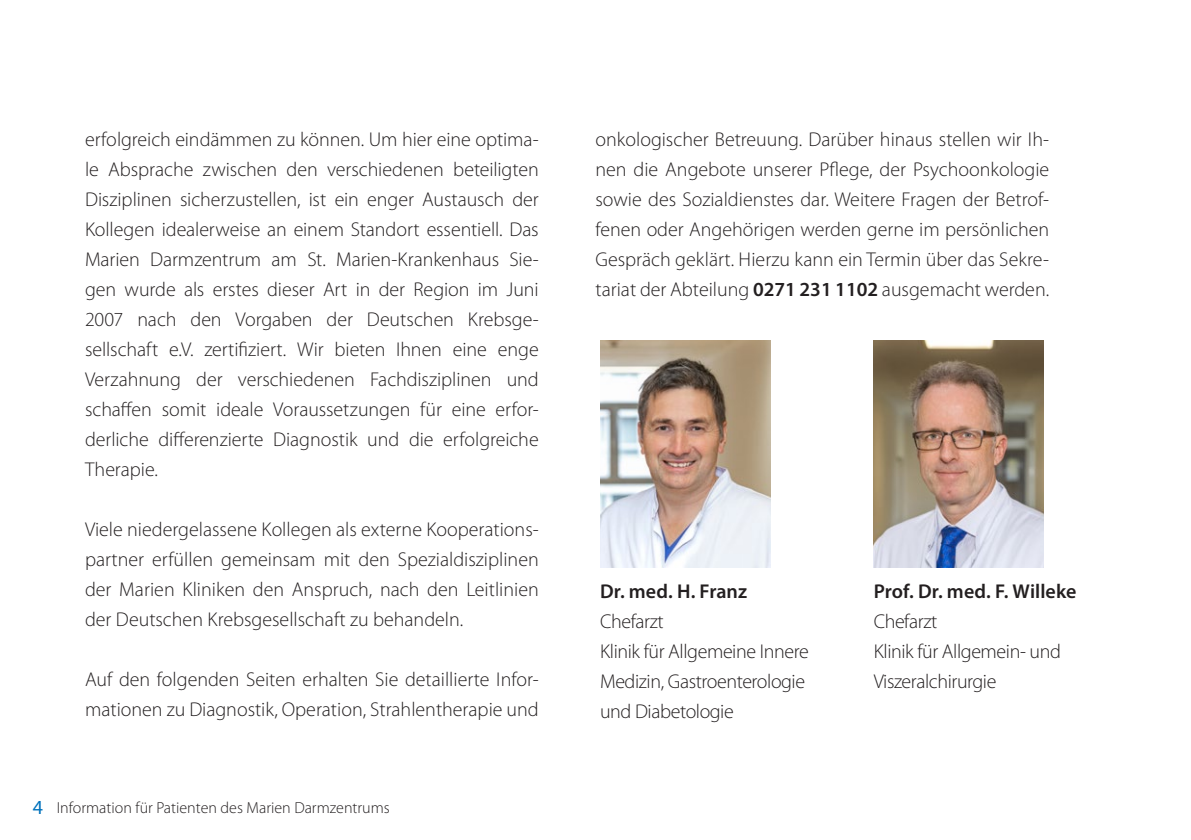
<style>
.page{position:relative;width:1191px;height:840px;background:#fff}
.page>*{position:absolute;margin:0;border:0;box-sizing:border-box;transform-origin:0 0}
.t1{font:300 20px/30px "Myriad Pro";color:#231f20;text-align:justify}
.t2{font:300 20px/30px "Myriad Pro";letter-spacing:-.02em;color:#231f20}
.t3{font:600 20px "Myriad Pro";letter-spacing:.005em;color:#231f20}
.t4{font:300 16px "Myriad Pro";color:#231f20}
.s1{font-weight:400;font-size:20px;color:#0072bc}
.s2{font-weight:600}
</style>
<div class="page">
<img style="left:600px;top:340px;width:170px;height:227px">
<img style="left:873px;top:340px;width:170px;height:227px">
<p class="t1" style="left:85px;top:124px;width:455px">erfolgreich eindämmen zu können. Um hier eine optima&shy;le Absprache zwischen den verschiedenen beteiligten Disziplinen sicherzustellen, ist ein enger Austausch der Kollegen idealerweise an einem Standort essentiell. Das Marien Darmzentrum am St. Marien-Krankenhaus Sie&shy;gen wurde als erstes dieser Art in der Region im Juni 2007 nach den Vorgaben der Deutschen Krebsge&shy;sellschaft e.V. zertifiziert. Wir bieten Ihnen eine enge Verzahnung der verschiedenen Fachdisziplinen und schaffen somit ideale Voraussetzungen für eine erfor&shy;derliche differenzierte Diagnostik und die erfolgreiche Therapie.</p>
<p class="t1" style="left:85px;top:514px;width:455px">Viele niedergelassene Kollegen als externe Kooperations&shy;partner erfüllen gemeinsam mit den Spezialdisziplinen der Marien Kliniken den Anspruch, nach den Leitlinien der Deutschen Krebsgesellschaft zu behandeln.</p>
<p class="t1" style="left:85px;top:664px;width:455px">Auf den folgenden Seiten erhalten Sie detaillierte Infor&shy;mationen zu Diagnostik, Operation, Strahlentherapie und</p>
<p class="t4" style="left:33px;top:797px;width:358px"><span class="s1">4</span> Information für Patienten des Marien Darmzentrums</p>
<p class="t1" style="left:595px;top:124px;width:455px">onkologischer Betreuung. Darüber hinaus stellen wir Ih&shy;nen die Angebote unserer Pflege, der Psychoonkologie sowie des Sozialdienstes dar. Weitere Fragen der Betrof&shy;fenen oder Angehörigen werden gerne im persönlichen Gespräch geklärt. Hierzu kann ein Termin über das Sekre&shy;tariat der Abteilung <span class="s2">0271 231 1102</span> ausgemacht werden.</p>
<p class="t3" style="left:600px;top:578px;width:149px">Dr. med. H. Franz</p>
<p class="t2" style="left:600px;top:606px;width:210px">Chefarzt<br>Klinik für Allgemeine Innere<br>Medizin, Gastroenterologie und Diabetologie</p>
<p class="t3" style="left:873px;top:578px;width:204px">Prof. Dr. med. F. Willeke</p>
<p class="t2" style="left:873px;top:606px;width:189px">Chefarzt<br>Klinik für Allgemein- und<br>Viszeralchirurgie</p>
</div>
